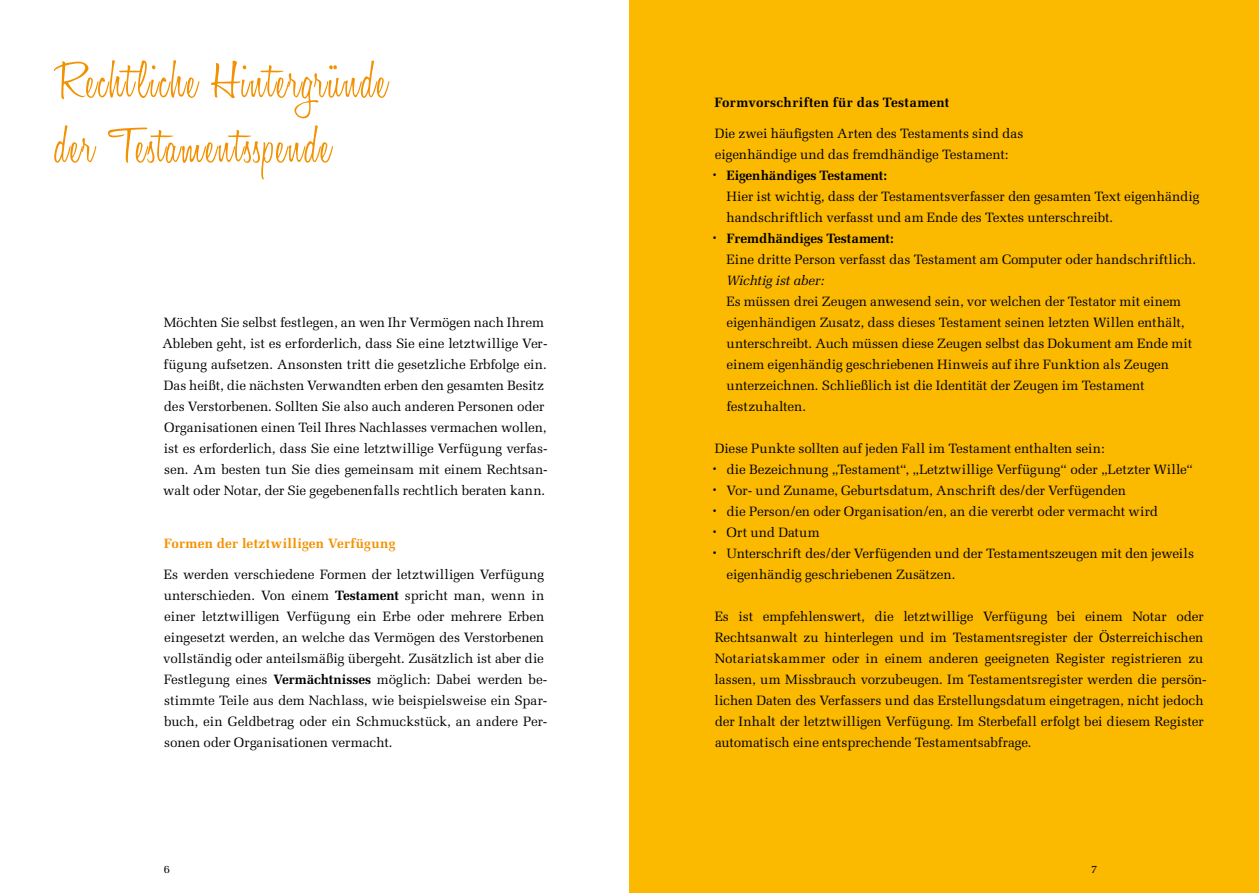
<style>
.page{position:relative;width:1259px;height:893px;background:#fff}
.page>*{position:absolute;margin:0;border:0;box-sizing:border-box;transform-origin:0 0}
.t1{font:300 54px/64.8px "Honey Script";letter-spacing:.035em;color:#f39100}
.t2{font:13.5px/21px "Melior";letter-spacing:-.005em;color:#000}
.t3{font:700 13.5px "Melior";letter-spacing:.02em;color:#f39100}
.t4{font:700 13.5px "Melior";letter-spacing:.01em;color:#000}
.t5{font:700 13.5px "Melior";letter-spacing:-.01em;color:#000}
.t6{font:italic 13.5px "Melior";letter-spacing:-.015em;color:#000}
.t7{font:11.25px "Melior";color:#000}
.s1{font-weight:700}
.s2{font-size:21px}
.s3{font-weight:400;font-size:21px}
</style>
<div class="page">
<div style="left:629px;top:0;width:630px;height:893px;background:#fbb900"></div>
<h1 class="t1" style="left:55px;top:51px;width:334px">Rechtliche Hintergründe der Testamentsspende</h1>
<p class="t2" style="left:162px;top:312px;width:386px">Möchten Sie selbst festlegen, an wen Ihr Vermögen nach Ihrem Ableben geht, ist es erforderlich, dass Sie eine letztwillige Ver&shy;fügung aufsetzen. Ansonsten tritt die gesetzliche Erbfolge ein.<br>Das heißt, die nächsten Verwandten erben den gesamten Besitz des Verstorbenen. Sollten Sie also auch anderen Personen oder Organisationen einen Teil Ihres Nachlasses vermachen wollen, ist es erforderlich, dass Sie eine letztwillige Verfügung verfas&shy;sen. Am besten tun Sie dies gemeinsam mit einem Rechtsan&shy;walt oder Notar, der Sie gegebenenfalls rechtlich beraten kann.</p>
<p class="t3" style="left:164px;top:535px;width:233px">Formen der letztwilligen Verfügung</p>
<p class="t2" style="left:163px;top:564px;width:386px">Es werden verschiedene Formen der letztwilligen Verfügung unterschieden. Von einem <span class="s1">Testament</span> spricht man, wenn in einer letztwilligen Verfügung ein Erbe oder mehrere Erben eingesetzt werden, an welche das Vermögen des Verstorbenen vollständig oder anteilsmäßig übergeht. Zusätzlich ist aber die Festlegung eines <span class="s1">Vermächtnisses</span> möglich: Dabei werden be&shy;stimmte Teile aus dem Nachlass, wie beispielsweise ein Spar&shy;buch, ein Geldbetrag oder ein Schmuckstück, an andere Per&shy;sonen oder Organisationen vermacht.</p>
<p class="t4" style="left:714px;top:94px;width:236px">Formvorschriften für das Testament</p>
<p class="t2" style="left:712px;top:123px;width:313px">Die zwei häufigsten Arten des Testaments sind das eigenhändige und das fremdhändige Testament:<br><span class="s2">·</span> <span class="s1">Eigenhändiges Testament:</span></p>
<p class="t2" style="left:726px;top:186px;width:474px">Hier ist wichtig, dass der Testamentsverfasser den gesamten Text eigenhändig</p>
<p class="t2" style="left:726px;top:207px;width:388px">handschriftlich verfasst und am Ende des Textes unterschreibt.</p>
<p class="t5" style="left:712px;top:230px;width:184px"><span class="s3">·</span> Fremdhändiges Testament:</p>
<p class="t2" style="left:726px;top:249px;width:471px">Eine dritte Person verfasst das Testament am Computer oder handschriftlich.</p>
<p class="t6" style="left:726px;top:272px;width:99px">Wichtig ist aber:</p>
<p class="t2" style="left:726px;top:291px;width:467px">Es müssen drei Zeugen anwesend sein, vor welchen der Testator mit einem eigenhändigen Zusatz, dass dieses Testament seinen letzten Willen enthält, unterschreibt. Auch müssen diese Zeugen selbst das Dokument am Ende mit einem eigenhändig geschriebenen Hinweis auf ihre Funktion als Zeugen unterzeichnen. Schließlich ist die Identität der Zeugen im Testament festzuhalten.</p>
<p class="t2" style="left:715px;top:438px;width:391px">Diese Punkte sollten auf jeden Fall im Testament enthalten sein:</p>
<p class="t2" style="left:712px;top:459px;width:483px"><span class="s2">·</span> die Bezeichnung „Testament“, „Letztwillige Verfügung“ oder „Letzter Wille“</p>
<p class="t2" style="left:712px;top:480px;width:416px"><span class="s2">·</span> Vor- und Zuname, Geburtsdatum, Anschrift des/der Verfügenden</p>
<p class="t2" style="left:712px;top:501px;width:448px"><span class="s2">·</span> die Person/en oder Organisation/en, an die vererbt oder vermacht wird</p>
<p class="t2" style="left:712px;top:522px;width:109px"><span class="s2">·</span> Ort und Datum</p>
<p class="t2" style="left:712px;top:543px;width:484px"><span class="s2">·</span> Unterschrift des/der Verfügenden und der Testamentszeugen mit den jeweils</p>
<p class="t2" style="left:726px;top:564px;width:230px">eigenhändig geschriebenen Zusätzen.</p>
<p class="t2" style="left:714px;top:606px;width:494px">Es ist empfehlenswert, die letztwillige Verfügung bei einem Notar oder Rechtsanwalt zu hinterlegen und im Testamentsregister der Österreichischen Notariatskammer oder in einem anderen geeigneten Register registrieren zu lassen, um Missbrauch vorzubeugen. Im Testamentsregister werden die persön&shy;lichen Daten des Verfassers und das Erstellungsdatum eingetragen, nicht jedoch der Inhalt der letztwilligen Verfügung. Im Sterbefall erfolgt bei diesem Register automatisch eine entsprechende Testamentsabfrage.</p>
<p class="t7" style="left:164px;top:863px;width:8px">6</p>
<p class="t7" style="left:1091px;top:863px;width:8px">7</p>
</div>
